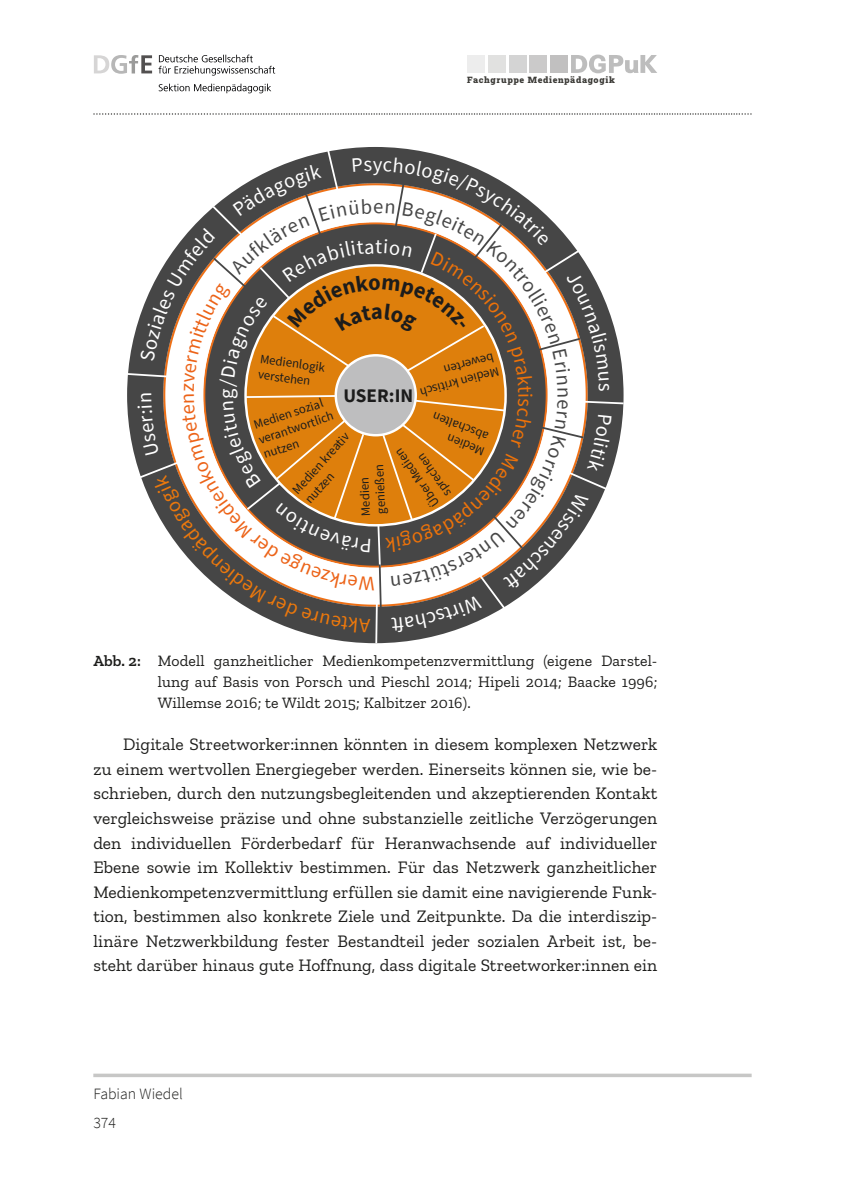
<style>
.page{position:relative;width:844px;height:1191px;background:#fff}
.page>*{position:absolute;margin:0;border:0;box-sizing:border-box;transform-origin:0 0}
.t1{font:700 19.25px "Source Sans Pro";color:#1c1c1c}
.mp-text{font:17.5px/24.5px "Zilla Slab";letter-spacing:.005em;color:#1d1d1b;text-align:justify}
.mp-Abbildungen_Legen{font:15.75px/21px "Zilla Slab";letter-spacing:.01em;color:#1d1d1b;text-align:justify}
.t2{font:300 15.75px "Source Sans Pro";color:#1d1d1b}
.mp-Abbildungen_Legen-2{font:600 15.75px "Zilla Slab";color:#1d1d1b}
.t3{font:12.78px/15.4px "Source Sans Pro";color:#1c1c1c}
.t4{font:900 8.92px "Roboto Slab";letter-spacing:.07em;color:#3b3a36}
</style>
<div class="page">
<svg style="left:93px;top:1073px;width:658px;height:4px;background:#d0d0cf"></svg>
<svg style="left:93px;top:113px;width:658px;height:2px"></svg>
<svg style="left:158px;top:55px;width:117px;height:21px"></svg>
<svg style="left:94px;top:55px;width:58px;height:19px"></svg>
<svg style="left:159px;top:84px;width:112px;height:9px"></svg>
<svg style="left:571px;top:55px;width:86px;height:18px"></svg>
<div style="left:467px;top:55px;width:18px;height:18px;background:#ededed"></div>
<div style="left:487px;top:55px;width:18px;height:18px;background:#e1e1e0"></div>
<div style="left:508px;top:55px;width:18px;height:18px;background:#d4d4d4"></div>
<div style="left:529px;top:55px;width:18px;height:18px;background:#cbcaca"></div>
<div style="left:550px;top:55px;width:18px;height:18px;background:#c1c0c0"></div>
<svg style="left:127px;top:150px;width:496px;height:493px"></svg>
<p class="t4" style="left:467px;top:74px;width:149px">Fachgruppe Medienpädagogik</p>
<p class="t3" style="left:261px;top:351px;width:67px;rotate:8deg">Medienlogik verstehen</p>
<p class="t3" style="left:501px;top:379px;width:83px;rotate:165deg">Medien kritisch bewerten</p>
<p class="t3" style="left:481px;top:459px;width:62px;rotate:-159deg">Medien abschalten</p>
<p class="t1" style="left:343px;top:382px;width:71px">USER:IN</p>
<p class="t3" style="left:252px;top:417px;width:80px;rotate:-18deg">Medien sozial verantwortlich nutzen</p>
<p class="t3" style="left:289px;top:487px;width:80px;rotate:-48deg">Medien kreativ nutzen</p>
<p class="t3" style="left:430px;top:510px;width:69px;rotate:-125deg">Über Medien sprechen</p>
<p class="t3" style="left:358px;top:516px;width:53px;rotate:-93deg">Medien genießen</p>
<p class="mp-Abbildungen_Legen" style="left:158px;top:650px;width:501px">Modell ganzheitlicher Medienkompetenzvermittlung (eigene Darstel&shy;lung auf Basis von Porsch und Pieschl 2014; Hipeli 2014; Baacke 1996; Willemse 2016; te Wildt 2015; Kalbitzer 2016).</p>
<p class="mp-text" style="left:93px;top:732px;width:565px;text-indent:30px">Digitale Streetworker:innen könnten in diesem komplexen Netzwerk zu einem wertvollen Energiegeber werden. Einerseits können sie, wie be&shy;schrieben, durch den nutzungsbegleitenden und akzeptierenden Kontakt vergleichsweise präzise und ohne substanzielle zeitliche Verzögerungen den individuellen Förderbedarf für Heranwachsende auf individueller Ebene sowie im Kollektiv bestimmen. Für das Netzwerk ganzheitlicher Medienkompetenzvermittlung erfüllen sie damit eine navigierende Funk&shy;tion, bestimmen also konkrete Ziele und Zeitpunkte. Da die interdiszip&shy;linäre Netzwerkbildung fester Bestandteil jeder sozialen Arbeit ist, be&shy;steht darüber hinaus gute Hoffnung, dass digitale Streetworker:innen ein</p>
<p class="mp-Abbildungen_Legen-2" style="left:93px;top:652px;width:49px">Abb. 2:</p>
<p class="t2" style="left:93px;top:1083px;width:91px">Fabian Wiedel</p>
<p class="t2" style="left:93px;top:1113px;width:24px">374</p>
</div>
